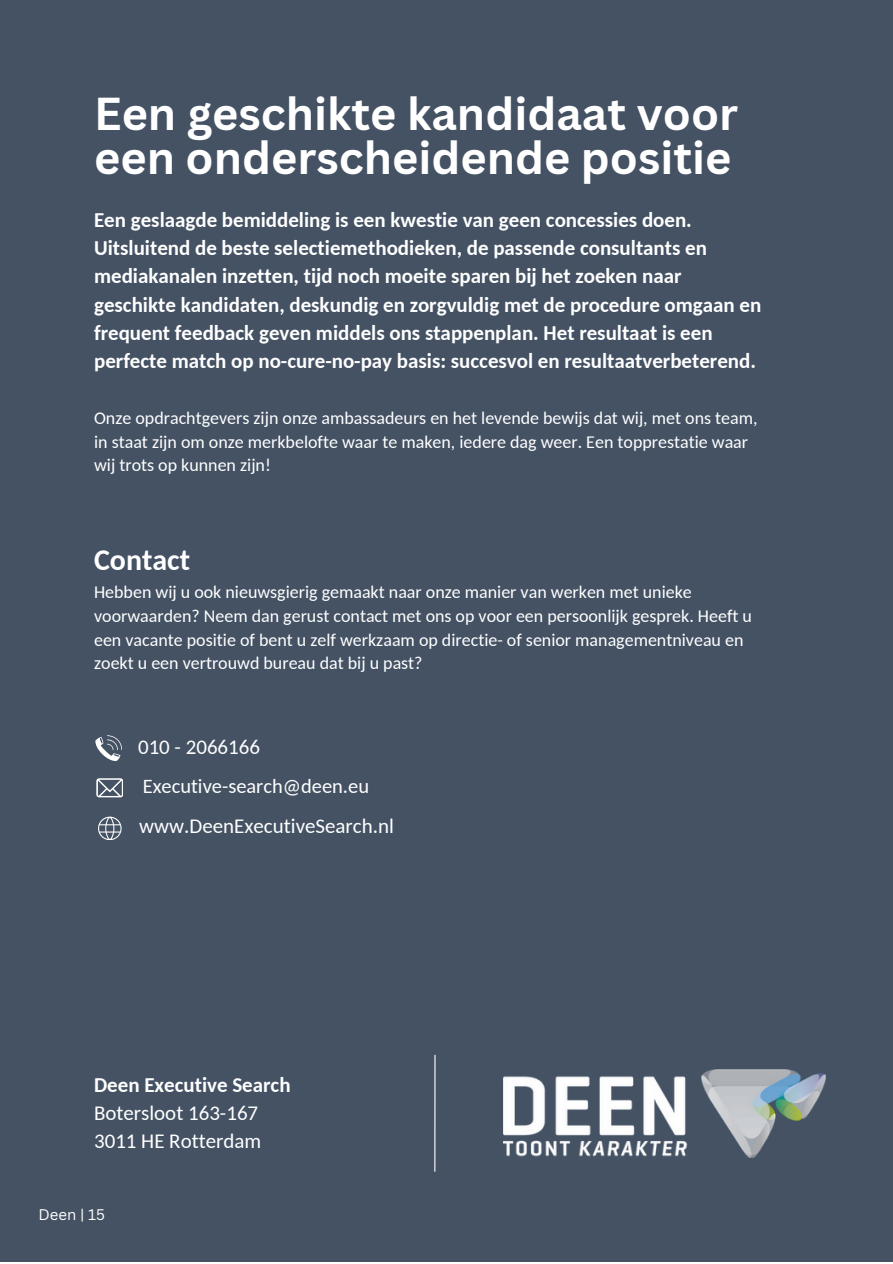
<style>
.page{position:relative;width:893px;height:1264px;background:#fff}
.page>*{position:absolute;margin:0;border:0;box-sizing:border-box;transform-origin:0 0}
.t1{font:700 44.85px/43.8px "Canva Sans";color:#fff}
.t2{font:700 30px "Carlito";color:#fff}
.t3{font:700 21px/28px "Carlito";color:#fff}
.t4{font:21px/28px "Carlito";color:#fff}
.t5{font:20.4px "Carlito";color:#fff}
.t6{font:18px/23.5px "Carlito";color:#fff}
.t7{font:15px "Canva Sans";color:#fff}
.s1{font-weight:700}
</style>
<div class="page">
<div style="left:0;top:0;width:892px;height:1261px;background:#445264"></div>
<svg style="left:96px;top:778px;width:27px;height:19px"></svg>
<svg style="left:98px;top:816px;width:24px;height:24px"></svg>
<svg style="left:95px;top:735px;width:27px;height:26px"></svg>
<hr style="left:434px;top:1054px;width:1px;height:117px;background:#fff">
<img style="left:504px;top:1069px;width:321px;height:88px">
<p class="t1" style="left:94px;top:90px;width:645px">Een geschikte kandidaat voor een onderscheidende positie</p>
<p class="t3" style="left:94px;top:208px;width:614px">Een geslaagde bemiddeling is een kwestie van geen concessies doen.<br>Uitsluitend de beste selectiemethodieken, de passende consultants en mediakanalen inzetten, tijd noch moeite sparen bij het zoeken naar</p>
<p class="t3" style="left:94px;top:292px;width:668px">geschikte kandidaten, deskundig en zorgvuldig met de procedure omgaan en frequent feedback geven middels ons stappenplan. Het resultaat is een perfecte match op no-cure-no-pay basis: succesvol en resultaatverbeterend.</p>
<p class="t6" style="left:94px;top:408px;width:665px">Onze opdrachtgevers zijn onze ambassadeurs en het levende bewijs dat wij, met ons team, in staat zijn om onze merkbelofte waar te maken, iedere dag weer. Een topprestatie waar wij trots op kunnen zijn!</p>
<p class="t2" style="left:94px;top:547px;width:98px">Contact</p>
<p class="t6" style="left:94px;top:582px;width:659px">Hebben wij u ook nieuwsgierig gemaakt naar onze manier van werken met unieke voorwaarden? Neem dan gerust contact met ons op voor een persoonlijk gesprek. Heeft u een vacante positie of bent u zelf werkzaam op directie- of senior managementniveau en zoekt u een vertrouwd bureau dat bij u past?</p>
<p class="t4" style="left:138px;top:734px;width:123px">010 - 2066166</p>
<p class="t5" style="left:143px;top:778px;width:228px">Executive-search@deen.eu</p>
<p class="t4" style="left:139px;top:813px;width:256px">www.DeenExecutiveSearch.nl</p>
<p class="t4" style="left:94px;top:1072px;width:198px"><span class="s1">Deen Executive Search<br></span>Botersloot 163-167<br>3011 HE Rotterdam</p>
<p class="t7" style="left:39px;top:1203px;width:68px">Deen | 15</p>
</div>
